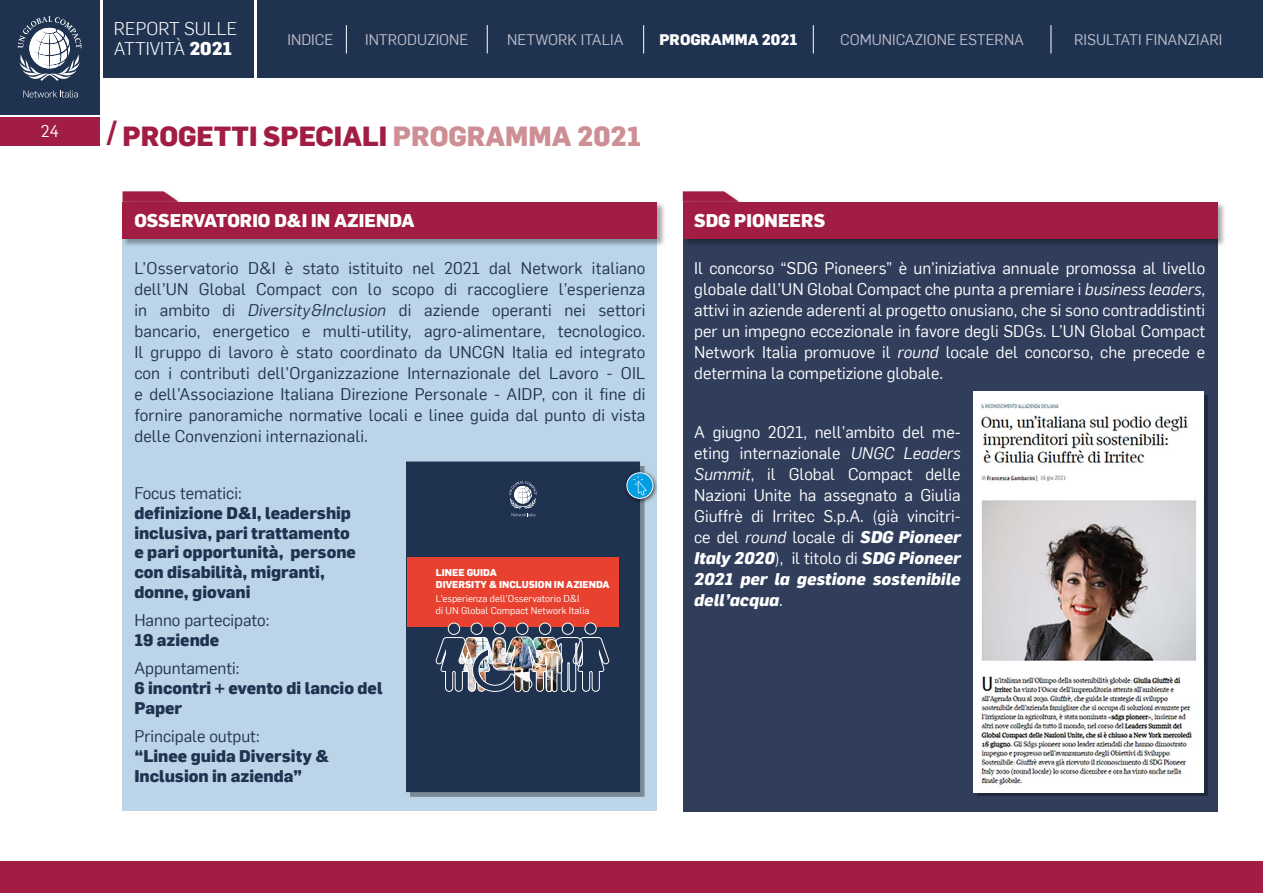
<style>
.page{position:relative;width:1263px;height:893px;background:#fff}
.page>*{position:absolute;margin:0;border:0;box-sizing:border-box;transform-origin:0 0}
.t1{font:800 27px "Flama";color:#a21d43}
.t2{font:800 18px "Flama";color:#fff}
.t3{font:300 18px/19.6px "Flama";color:#fff}
.t4{font:16.5px/21px "Flama";color:#fff;text-align:justify}
.t5{font:16.5px/21px "Flama";color:#1f3250;text-align:justify}
.t6{font:800 16.5px/19.8px "Flama";color:#1f3250}
.t7{font:15px "Flama";color:#bdbcc9}
.t8{font:800 15px "Flama";color:#fff}
.t9{font:9.75px/11.6px "Flama";color:#fff}
.t10{font:800 9.75px/11.6px "Flama";color:#fff}
.s1{font-weight:800}
.s2{color:#cd8e94}
.s3{font-style:italic}
.s4{font-weight:800;font-style:italic}
</style>
<div class="page">
<div style="left:0;top:862px;width:1263px;height:31px;background:#a21d43"></div>
<div style="left:103px;top:0;width:151px;height:78px;background:#1f3250"></div>
<div style="left:0;top:0;width:100px;height:115px;background:#1f3250"></div>
<div style="left:257px;top:0;width:1006px;height:78px;background:#1f3250"></div>
<svg style="left:23px;top:90px;width:55px;height:8px"></svg>
<svg style="left:18px;top:16px;width:63px;height:65px"></svg>
<div style="left:0;top:118px;width:100px;height:28px;background:#a21d43"></div>
<svg style="left:346px;top:25px;width:1px;height:28px"></svg>
<svg style="left:487px;top:25px;width:1px;height:28px"></svg>
<svg style="left:643px;top:25px;width:1px;height:28px"></svg>
<svg style="left:813px;top:25px;width:1px;height:28px"></svg>
<svg style="left:1050px;top:25px;width:1px;height:28px"></svg>
<div style="left:683px;top:218px;width:534px;height:593px;background:#303e5c"></div>
<div style="left:123px;top:227px;width:534px;height:584px;background:#bbd4e7"></div>
<div style="left:122px;top:191px;width:544px;height:56px;background:#000;opacity:.34"></div>
<svg style="left:123px;top:191px;width:56px;height:11px"></svg>
<div style="left:123px;top:202px;width:534px;height:37px;background:#a21d43"></div>
<div style="left:683px;top:191px;width:543px;height:56px;background:#000;opacity:.34"></div>
<svg style="left:683px;top:191px;width:56px;height:11px"></svg>
<div style="left:683px;top:202px;width:534px;height:37px;background:#a21d43"></div>
<div style="left:977px;top:395px;width:231px;height:401px;background:#000;opacity:.35"></div>
<img style="left:973px;top:391px;width:231px;height:401px">
<div style="left:410px;top:466px;width:234px;height:330px;background:#798a96"></div>
<div style="left:406px;top:462px;width:233px;height:330px;background:#1f3250"></div>
<div style="left:406px;top:557px;width:213px;height:70px;background:#e8412f"></div>
<svg style="left:435px;top:480px;width:174px;height:212px"></svg>
<div style="left:406px;top:462px;width:234px;height:330px;border:1px solid #1f3250"></div>
<div style="left:623px;top:469px;width:36px;height:35px;background:#000;opacity:.75"></div>
<svg style="left:627px;top:473px;width:26px;height:25px"></svg>
<div style="left:626px;top:472px;width:27px;height:27px;border:1px solid #fff;border-radius:50%"></div>
<svg style="left:633px;top:476px;width:14px;height:19px"></svg>
<p class="t4" style="left:41px;top:120px;width:20px">24</p>
<p class="t3" style="left:114px;top:18px;width:125px">REPORT SULLE<br>ATTIVITÀ <span class="s1">2021</span></p>
<p class="t7" style="left:287px;top:29px;width:47px">INDICE</p>
<p class="t7" style="left:365px;top:29px;width:105px">INTRODUZIONE</p>
<p class="t7" style="left:507px;top:29px;width:118px">NETWORK ITALIA</p>
<p class="t8" style="left:659px;top:28px;width:139px">PROGRAMMA 2021</p>
<p class="t7" style="left:840px;top:29px;width:186px">COMUNICAZIONE ESTERNA</p>
<p class="t7" style="left:1074px;top:29px;width:150px">RISULTATI FINANZIARI</p>
<h1 class="t1" style="left:107px;top:117px;width:535px">/ PROGETTI SPECIALI <span class="s2">PROGRAMMA 2021</span></h1>
<p class="t2" style="left:134px;top:208px;width:282px">OSSERVATORIO D&amp;I IN AZIENDA</p>
<p class="t5" style="left:134px;top:257px;width:513px">L’Osservatorio D&amp;I è stato istituito nel 2021 dal Network italiano dell’UN Global Compact con lo scopo di raccogliere l’esperienza in ambito di <span class="s3">Diversity&amp;Inclusion</span> di aziende operanti nei settori bancario, energetico e multi-utility, agro-alimentare, tecnologico.<br>Il gruppo di lavoro è stato coordinato da UNCGN Italia ed integrato con i contributi dell’Organizzazione Internazionale del Lavoro - OIL e dell’Associazione Italiana Direzione Personale - AIDP, con il fine di fornire panoramiche normative locali e linee guida dal punto di vista delle Convenzioni internazionali.</p>
<p class="t5" style="left:134px;top:482px;width:109px">Focus tematici:</p>
<p class="t6" style="left:134px;top:502px;width:223px">definizione D&amp;I, leadership inclusiva, pari trattamento e pari opportunità, persone con disabilità, migranti, donne, giovani</p>
<p class="t5" style="left:134px;top:609px;width:137px">Hanno partecipato:</p>
<p class="t6" style="left:134px;top:629px;width:87px">19 aziende</p>
<p class="t5" style="left:134px;top:657px;width:107px">Appuntamenti:</p>
<p class="t6" style="left:134px;top:677px;width:250px">6 incontri + evento di lancio del<br>Paper</p>
<p class="t5" style="left:134px;top:725px;width:127px">Principale output:</p>
<p class="t6" style="left:134px;top:745px;width:196px">“Linee guida Diversity &amp;<br>Inclusion in azienda”</p>
<p class="t10" style="left:436px;top:566px;width:175px">LINEE GUIDA<br>DIVERSITY &amp; INCLUSION IN AZIENDA</p>
<p class="t9" style="left:436px;top:592px;width:155px">L’esperienza dell’Osservatorio D&amp;I<br>di UN Global Compact Network Italia</p>
<p class="t2" style="left:694px;top:208px;width:132px">SDG PIONEERS</p>
<p class="t4" style="left:694px;top:257px;width:512px">Il concorso “SDG Pioneers” è un’iniziativa annuale promossa al livello globale dall’UN Global Compact che punta a premiare i <span class="s3">business leaders</span>, attivi in aziende aderenti al progetto onusiano, che si sono contraddistinti per un impegno eccezionale in favore degli SDGs. L’UN Global Compact Network Italia promuove il <span class="s3">round</span> locale del concorso, che precede e determina la competizione globale.</p>
<p class="t4" style="left:694px;top:421px;width:268px">A giugno 2021, nell’ambito del me&shy;eting internazionale <span class="s3">UNGC Leaders Summit</span>, il Global Compact delle Nazioni Unite ha assegnato a Giulia Giuffrè di Irritec S.p.A. (già vincitri&shy;ce del <span class="s3">round</span> locale di <span class="s4">SDG Pioneer Italy 2020</span>), il titolo di <span class="s4">SDG Pioneer 2021 per la gestione sostenibile dell’acqua</span>.</p>
</div>
